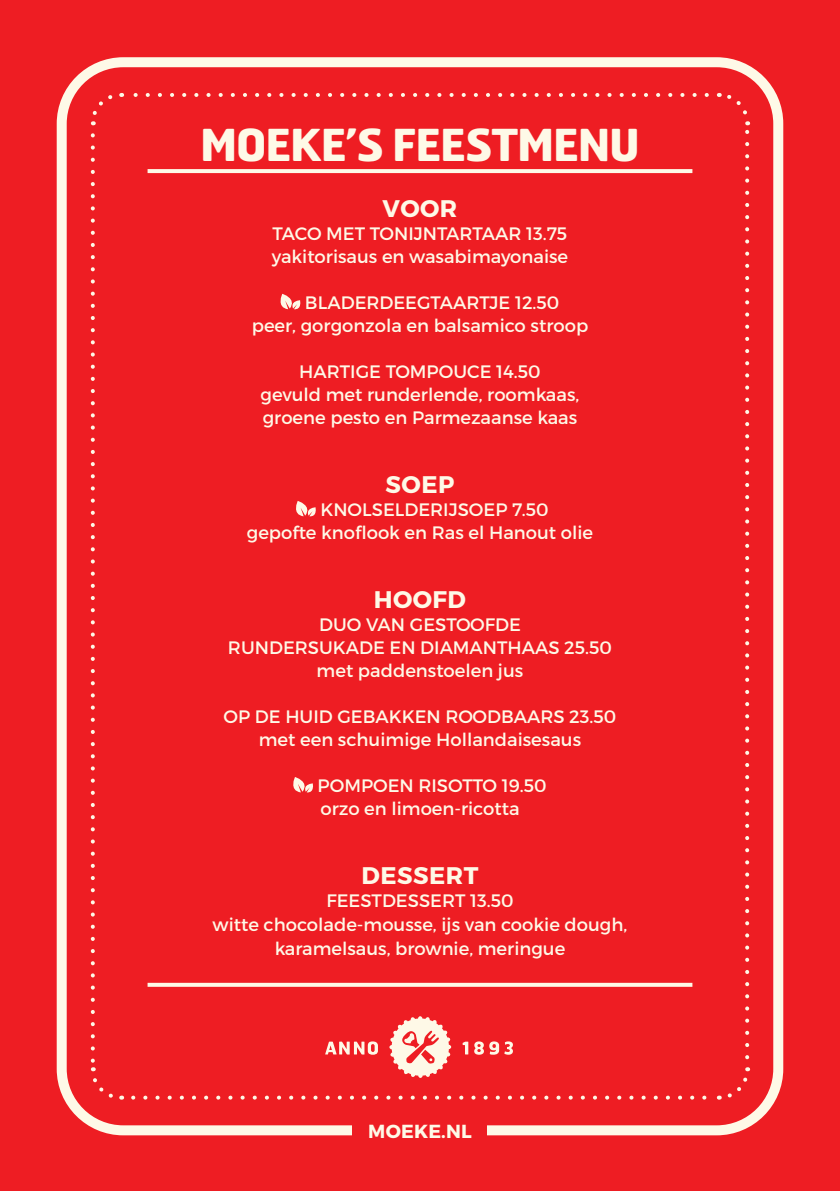
<style>
.page{position:relative;width:840px;height:1191px;background:#fff}
.page>*{position:absolute;margin:0;border:0;box-sizing:border-box;transform-origin:0 0}
.t1{font:700 44px "Hermes";letter-spacing:-.03em;color:#fef9e7}
.t2{font:700 24px "Montserrat";letter-spacing:.02em;color:#fef9e7}
.t3{font:700 19px "Montserrat";letter-spacing:.01em;color:#fef9e7}
.t4{font:18px/23px "Montserrat";color:#fef9e7}
</style>
<div class="page">
<div style="left:0;top:0;width:839px;height:1191px;background:#ee1d23"></div>
<svg style="left:133px;top:1095px;width:574px;height:4px"></svg>
<svg style="left:90px;top:95px;width:23px;height:30px"></svg>
<svg style="left:90px;top:135px;width:32px;height:965px"></svg>
<svg style="left:718px;top:1067px;width:33px;height:33px"></svg>
<svg style="left:718px;top:93px;width:31px;height:964px"></svg>
<svg style="left:121px;top:93px;width:585px;height:4px"></svg>
<div style="left:57px;top:57px;width:725px;height:1078px;border:10px solid #fef9e7;border-radius:62px"></div>
<svg style="left:325px;top:1041px;width:53px;height:13px"></svg>
<svg style="left:462px;top:1041px;width:6px;height:13px"></svg>
<svg style="left:474px;top:1041px;width:9px;height:13px"></svg>
<svg style="left:489px;top:1041px;width:23px;height:13px"></svg>
<svg style="left:389px;top:1016px;width:62px;height:62px"></svg>
<div style="left:352px;top:1122px;width:135px;height:18px;background:#ee1d23"></div>
<svg style="left:280px;top:294px;width:21px;height:16px"></svg>
<svg style="left:296px;top:501px;width:20px;height:16px"></svg>
<svg style="left:293px;top:777px;width:20px;height:16px"></svg>
<svg style="left:147px;top:982px;width:545px;height:4px;background:#facbbe"></svg>
<svg style="left:147px;top:169px;width:545px;height:4px;background:#fdf4e2"></svg>
<h1 class="t1" style="left:200px;top:116px;width:441px">MOEKE’S FEESTMENU</h1>
<h2 class="t2" style="left:382px;top:194px;width:76px">VOOR</h2>
<p class="t4" style="left:271px;top:222px;width:298px">TACO MET TONIJNTARTAAR 13.75 yakitorisaus en wasabimayonaise</p>
<p class="t4" style="left:251px;top:291px;width:338px;text-indent:53px">BLADERDEEGTAARTJE 12.50 peer, gorgonzola en balsamico stroop</p>
<p class="t4" style="left:260px;top:360px;width:320px;text-align:center">HARTIGE TOMPOUCE 14.50<br>gevuld met runderlende, roomkaas, groene pesto en Parmezaanse kaas</p>
<h2 class="t2" style="left:385px;top:470px;width:70px">SOEP</h2>
<p class="t4" style="left:247px;top:498px;width:347px;text-indent:74px">KNOLSELDERIJSOEP 7.50 gepofte knoflook en Ras el Hanout olie</p>
<h2 class="t2" style="left:374px;top:585px;width:94px">HOOFD</h2>
<p class="t4" style="left:228px;top:613px;width:385px;text-align:center">DUO VAN GESTOOFDE<br>RUNDERSUKADE EN DIAMANTHAAS 25.50 met paddenstoelen jus</p>
<p class="t4" style="left:223px;top:705px;width:394px;text-align:center">OP DE HUID GEBAKKEN ROODBAARS 23.50 met een schuimige Hollandaisesaus</p>
<p class="t4" style="left:317px;top:774px;width:230px">POMPOEN RISOTTO 19.50 orzo en limoen-ricotta</p>
<h2 class="t2" style="left:361px;top:861px;width:118px">DESSERT</h2>
<p class="t4" style="left:212px;top:889px;width:416px;text-align:center">FEESTDESSERT 13.50<br>witte chocolade-mousse, ijs van cookie dough, karamelsaus, brownie, meringue</p>
<p class="t3" style="left:368px;top:1119px;width:105px">MOEKE.NL</p>
</div>
